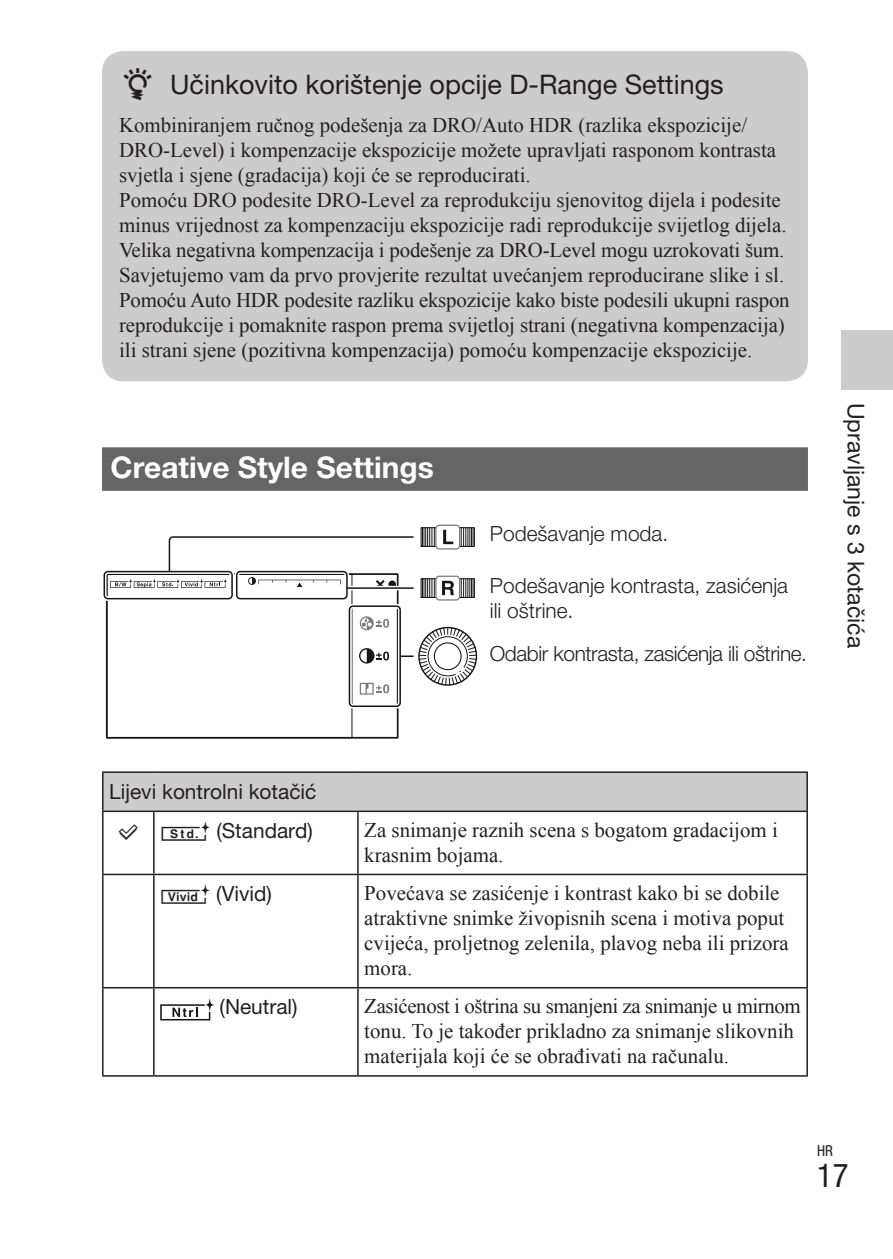
<style>
.page{position:relative;width:893px;height:1259px;background:#fff}
.page>*{position:absolute;margin:0;border:0;box-sizing:border-box;transform-origin:0 0}
.t1{font:condensed 33px "Helvetica Neue LT Pro";color:#231f20}
.Podnaslov2{font:700 30px "Helvetica Neue LT Pro";color:#fff}
.Podnaslov4{font:27px "Helvetica Neue LT Pro";color:#231f20}
.t2{font:23.1px "Helvetica Neue LT Pro";color:#231f20}
.Normal1{font:21px/25.2px "Times New Roman";color:#231f20}
.Normal7{font:300 21px/25.2px "Helvetica Neue LT Pro";color:#231f20}
.Normal8{font:21px "Helvetica Neue LT Pro";color:#231f20}
.Normal7-2{font:300 21px "Helvetica Neue LT Pro";letter-spacing:-.02em;color:#231f20}
.t3{font:condensed 15px "Helvetica Neue LT Pro";color:#231f20}
.s1{font-family:"Sy Sony AV"}
.s2{font-family:"Sony"}
</style>
<div class="page">
<div style="left:842px;top:330px;width:51px;height:59px;background:#ccc"></div>
<div style="left:102px;top:51px;width:706px;height:330px;background:#ccc;border-radius:21px"></div>
<div style="left:102px;top:447px;width:706px;height:44px;background:#656565"></div>
<div style="left:103px;top:772px;width:704px;height:39px;background:#ccc"></div>
<hr style="left:153px;top:812px;width:2px;height:61px;background:#231f20">
<hr style="left:357px;top:812px;width:2px;height:61px;background:#231f20">
<hr style="left:102px;top:873px;width:52px;height:2px;background:#231f20">
<hr style="left:154px;top:873px;width:204px;height:2px;background:#231f20">
<hr style="left:153px;top:875px;width:2px;height:112px;background:#231f20">
<hr style="left:358px;top:873px;width:450px;height:2px;background:#231f20">
<hr style="left:357px;top:875px;width:2px;height:112px;background:#231f20">
<hr style="left:102px;top:987px;width:52px;height:1px;background:#231f20">
<hr style="left:154px;top:987px;width:204px;height:1px;background:#231f20">
<hr style="left:153px;top:988px;width:2px;height:87px;background:#231f20">
<hr style="left:358px;top:987px;width:450px;height:1px;background:#231f20">
<hr style="left:357px;top:988px;width:2px;height:87px;background:#231f20">
<hr style="left:102px;top:812px;width:2px;height:61px;background:#231f20">
<hr style="left:806px;top:812px;width:2px;height:61px;background:#231f20">
<hr style="left:102px;top:875px;width:2px;height:112px;background:#231f20">
<hr style="left:806px;top:875px;width:2px;height:112px;background:#231f20">
<hr style="left:102px;top:988px;width:2px;height:87px;background:#231f20">
<hr style="left:806px;top:988px;width:2px;height:87px;background:#231f20">
<hr style="left:102px;top:1075px;width:52px;height:1px;background:#231f20">
<hr style="left:154px;top:1075px;width:204px;height:1px;background:#231f20">
<hr style="left:358px;top:1075px;width:450px;height:1px;background:#231f20">
<hr style="left:102px;top:771px;width:52px;height:2px;background:#231f20">
<hr style="left:102px;top:773px;width:2px;height:37px;background:#231f20">
<hr style="left:154px;top:771px;width:204px;height:2px;background:#231f20">
<hr style="left:358px;top:771px;width:450px;height:2px;background:#231f20">
<hr style="left:806px;top:773px;width:2px;height:37px;background:#231f20">
<hr style="left:102px;top:810px;width:52px;height:2px;background:#231f20">
<hr style="left:154px;top:810px;width:204px;height:2px;background:#231f20">
<hr style="left:358px;top:810px;width:450px;height:2px;background:#231f20">
<svg style="left:160px;top:999px;width:54px;height:21px"></svg>
<div style="left:106px;top:573px;width:292px;height:165px;border:2px solid #17141a"></div>
<div style="left:435px;top:524px;width:25px;height:25px;border:1px solid #76797d;border-radius:4px"></div>
<svg style="left:103px;top:526px;width:374px;height:184px"></svg>
<p class="Podnaslov4" style="left:123px;top:68px;width:602px"><span class="s1">]</span> Učinkovito korištenje opcije D-Range Settings</p>
<p class="Normal1" style="left:119px;top:112px;width:659px">Kombiniranjem ručnog podešenja za DRO/Auto HDR (razlika ekspozicije/<br>DRO-Level) i kompenzacije ekspozicije možete upravljati rasponom kontrasta svjetla i sjene (gradacija) koji će se reproducirati.</p>
<p class="Normal1" style="left:119px;top:187px;width:669px">Pomoću DRO podesite DRO-Level za reprodukciju sjenovitog dijela i podesite minus vrijednost za kompenzaciju ekspozicije radi reprodukcije svijetlog dijela.<br>Velika negativna kompenzacija i podešenje za DRO-Level mogu uzrokovati šum.<br>Savjetujemo vam da prvo provjerite rezultat uvećanjem reproducirane slike i sl.</p>
<p class="Normal1" style="left:119px;top:287px;width:672px">Pomoću Auto HDR podesite razliku ekspozicije kako biste podesili ukupni raspon reprodukcije i pomaknite raspon prema svijetloj strani (negativna kompenzacija) ili strani sjene (pozitivna kompenzacija) pomoću kompenzacije ekspozicije.</p>
<p class="Podnaslov2" style="left:111px;top:449px;width:325px">Creative Style Settings</p>
<p class="Normal7" style="left:490px;top:521px;width:180px">Podešavanje moda.</p>
<p class="Normal7" style="left:490px;top:573px;width:300px">Podešavanje kontrasta, zasićenja ili oštrine.</p>
<p class="Normal7-2" style="left:490px;top:641px;width:319px">Odabir kontrasta, zasićenja ili oštrine.</p>
<p class="t2" style="left:870px;top:403px;width:247px;rotate:90deg">Upravljanje s 3 kotačića</p>
<p class="Normal8" style="left:109px;top:778px;width:209px">Lijevi kontrolni kotačić</p>
<p class="Normal8" style="left:160px;top:817px;width:154px"><span class="s2">¢</span> (Standard)</p>
<p class="Normal1" style="left:364px;top:816px;width:415px">Za snimanje raznih scena s bogatom gradacijom i krasnim bojama.</p>
<p class="Normal8" style="left:160px;top:881px;width:113px"><span class="s2">1</span> (Vivid)</p>
<p class="Normal1" style="left:364px;top:880px;width:426px">Povećava se zasićenje i kontrast kako bi se dobile atraktivne snimke živopisnih scena i motiva poput cvijeća, proljetnog zelenila, plavog neba ili prizora mora.</p>
<p class="Normal8" style="left:220px;top:994px;width:80px">(Neutral)</p>
<p class="Normal1" style="left:364px;top:993px;width:438px">Zasićenost i oštrina su smanjeni za snimanje u mirnom tonu. To je također prikladno za snimanje slikovnih materijala koji će se obrađivati na računalu.</p>
<p class="t3" style="left:817px;top:1142px;width:17px">HR</p>
<h1 class="t1" style="left:817px;top:1156px;width:33px">17</h1>
</div>
